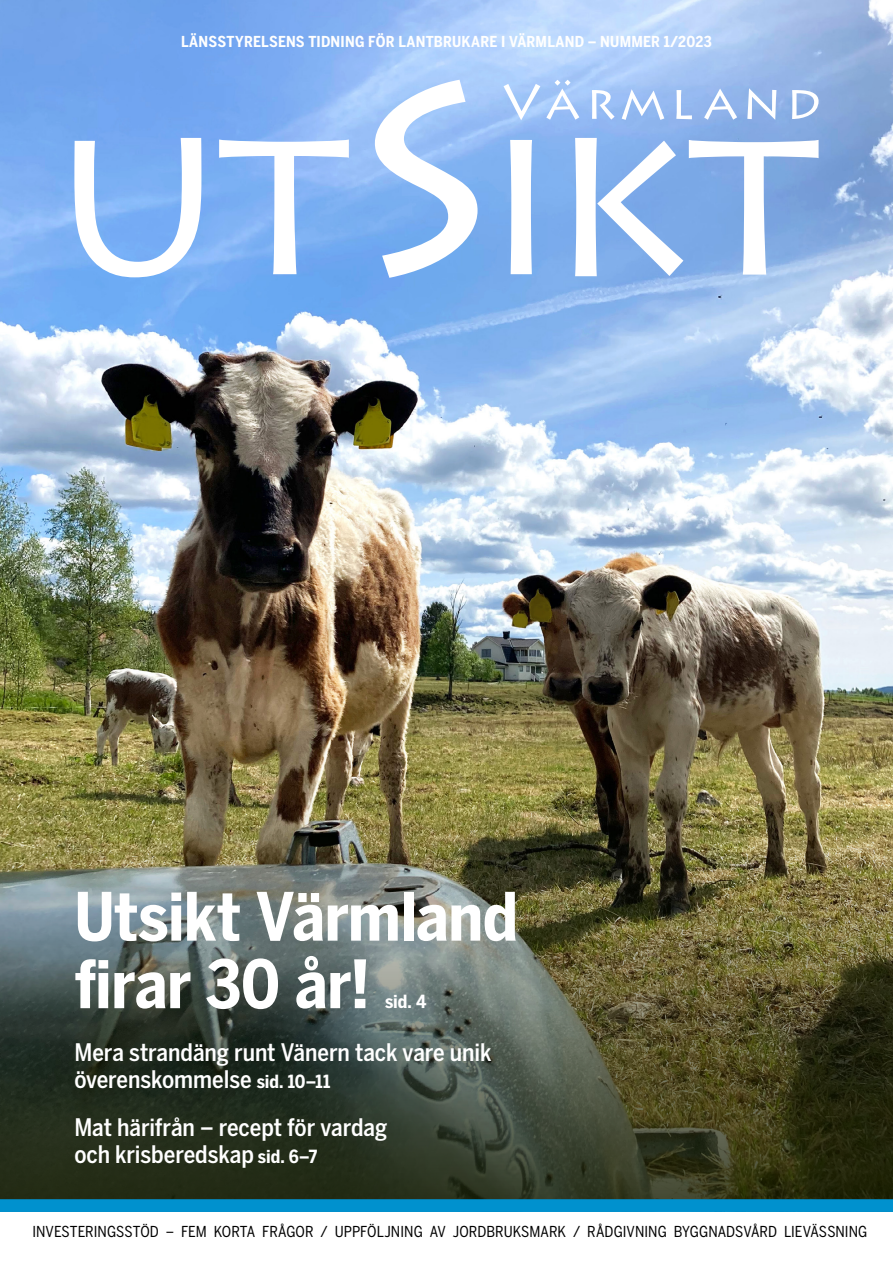
<style>
.page{position:relative;width:893px;height:1263px;background:#fff}
.page>*{position:absolute;margin:0;border:0;box-sizing:border-box;transform-origin:0 0}
.Rubrik_1{font:700 66px/67.5px "Benton Sans Cond";letter-spacing:-.01em;color:#fff}
.Underrubrik_-_H1{font:500 24px/27px "Benton Sans Cond";letter-spacing:-.005em;color:#fff}
.Rubrik_1-2{font:700 18px "Benton Sans Cond";color:#fff}
.Rubriker_framsida{font:15px "Benton Sans Cond";color:#000}
.t1{font:700 15px "Benton Sans Cond";letter-spacing:.015em;color:#fff}
.s1{font-weight:700;font-size:18px}
</style>
<div class="page">
<img style="left:0;top:0;width:893px;height:795px">
<svg style="left:74px;top:138px;width:127px;height:139px"></svg>
<svg style="left:219px;top:139px;width:130px;height:135px"></svg>
<svg style="left:375px;top:80px;width:103px;height:198px"></svg>
<svg style="left:510px;top:140px;width:22px;height:134px"></svg>
<svg style="left:575px;top:138px;width:108px;height:138px"></svg>
<svg style="left:689px;top:140px;width:130px;height:135px"></svg>
<svg style="left:504px;top:84px;width:36px;height:36px"></svg>
<svg style="left:546px;top:80px;width:33px;height:40px"></svg>
<svg style="left:592px;top:90px;width:23px;height:30px"></svg>
<svg style="left:622px;top:89px;width:42px;height:31px"></svg>
<svg style="left:676px;top:90px;width:16px;height:29px"></svg>
<svg style="left:704px;top:89px;width:33px;height:31px"></svg>
<svg style="left:747px;top:88px;width:29px;height:32px"></svg>
<svg style="left:792px;top:90px;width:27px;height:29px"></svg>
<img style="left:0;top:795px;width:893px;height:404px">
<div style="left:0;top:1199px;width:893px;height:13px;background:#0091ce"></div>
<p class="t1" style="left:181px;top:33px;width:532px">LÄNSSTYRELSENS TIDNING FÖR LANTBRUKARE I VÄRMLAND – NUMMER 1/2023</p>
<h1 class="Rubrik_1" style="left:74px;top:882px;width:445px">Utsikt Värmland firar 30 år!</h1>
<h1 class="Rubrik_1-2" style="left:385px;top:991px;width:43px">sid. 4</h1>
<h2 class="Underrubrik_-_H1" style="left:74px;top:1038px;width:419px">Mera strandäng runt Vänern tack vare unik överenskommelse <span class="s1">sid. 10–11</span></h2>
<h2 class="Underrubrik_-_H1" style="left:74px;top:1113px;width:314px">Mat härifrån – recept för vardag och krisberedskap <span class="s1">sid. 6–7</span></h2>
<h1 class="Rubriker_framsida" style="left:32px;top:1223px;width:836px">INVESTERINGSSTÖD – FEM KORTA FRÅGOR / UPPFÖLJNING AV JORDBRUKSMARK / RÅDGIVNING BYGGNADSVÅRD LIEVÄSSNING</h1>
</div>
